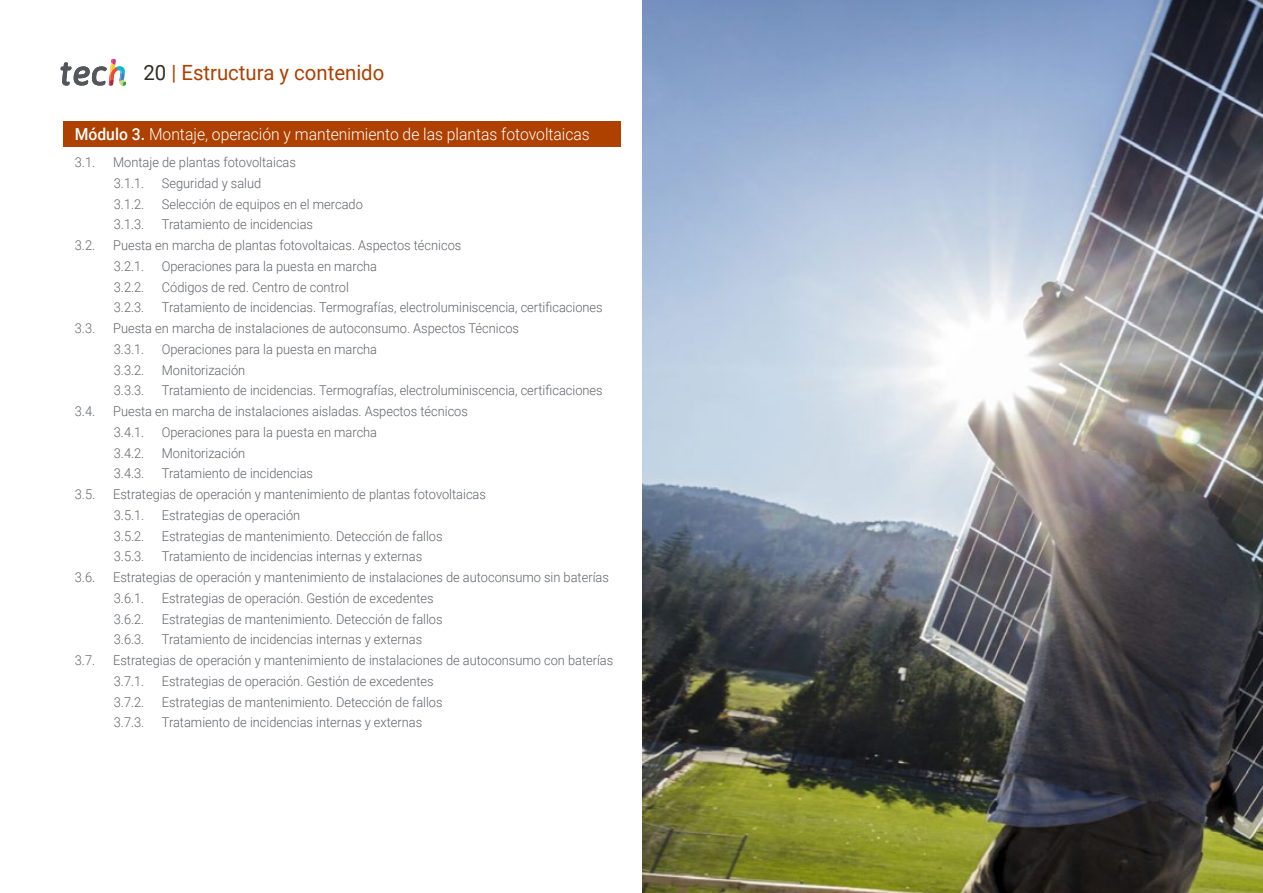
<style>
.page{position:relative;width:1263px;height:893px;background:#fff}
.page>*{position:absolute;margin:0;border:0;box-sizing:border-box;transform-origin:0 0}
.t1{font:21px "Roboto";color:#ae4000}
.t2{font:300 16.5px "Roboto";color:#fff;scale:.95 1}
.t3{font:300 13.5px/20.7px "Roboto";color:#61646a;scale:.95 1}
.s1{color:#312e20}
.s2{font-weight:500}
</style>
<div class="page">
<div style="left:64px;top:121px;width:557px;height:25px;background:#ae4000"></div>
<img style="left:642px;top:0;width:621px;height:893px">
<svg style="left:61px;top:59px;width:65px;height:27px"></svg>
<h1 class="t1" style="left:144px;top:57px;width:242px"><span class="s1">20</span> | Estructura y contenido</h1>
<p class="t2" style="left:75px;top:123px;width:544px"><span class="s2">Módulo 3.</span> Montaje, operación y mantenimiento de las plantas fotovoltaicas</p>
<p class="t3" style="left:75px;top:151px;width:23px">3.1.</p>
<p class="t3" style="left:113px;top:151px;width:194px">Montaje de plantas fotovoltaicas<br>3.1.1.</p>
<p class="t3" style="left:162px;top:172px;width:106px">Seguridad y salud</p>
<p class="t3" style="left:114px;top:193px;width:34px">3.1.2.</p>
<p class="t3" style="left:162px;top:193px;width:213px">Selección de equipos en el mercado</p>
<p class="t3" style="left:114px;top:214px;width:34px">3.1.3.</p>
<p class="t3" style="left:162px;top:214px;width:161px">Tratamiento de incidencias</p>
<p class="t3" style="left:75px;top:234px;width:23px">3.2.</p>
<p class="t3" style="left:113px;top:234px;width:368px">Puesta en marcha de plantas fotovoltaicas. Aspectos técnicos<br>3.2.1.</p>
<p class="t3" style="left:162px;top:255px;width:228px">Operaciones para la puesta en marcha</p>
<p class="t3" style="left:114px;top:276px;width:34px">3.2.2.</p>
<p class="t3" style="left:162px;top:276px;width:198px">Códigos de red. Centro de control</p>
<p class="t3" style="left:114px;top:297px;width:34px">3.2.3.</p>
<p class="t3" style="left:162px;top:297px;width:466px">Tratamiento de incidencias. Termografías, electroluminiscencia, certificaciones</p>
<p class="t3" style="left:75px;top:317px;width:23px">3.3.</p>
<p class="t3" style="left:113px;top:317px;width:429px">Puesta en marcha de instalaciones de autoconsumo. Aspectos Técnicos<br>3.3.1.</p>
<p class="t3" style="left:162px;top:338px;width:228px">Operaciones para la puesta en marcha</p>
<p class="t3" style="left:114px;top:359px;width:34px">3.3.2.</p>
<p class="t3" style="left:162px;top:359px;width:89px">Monitorización</p>
<p class="t3" style="left:114px;top:380px;width:34px">3.3.3.</p>
<p class="t3" style="left:162px;top:380px;width:466px">Tratamiento de incidencias. Termografías, electroluminiscencia, certificaciones</p>
<p class="t3" style="left:75px;top:400px;width:23px">3.4.</p>
<p class="t3" style="left:113px;top:400px;width:375px">Puesta en marcha de instalaciones aisladas. Aspectos técnicos<br>3.4.1.</p>
<p class="t3" style="left:162px;top:421px;width:228px">Operaciones para la puesta en marcha</p>
<p class="t3" style="left:114px;top:442px;width:34px">3.4.2.</p>
<p class="t3" style="left:162px;top:442px;width:89px">Monitorización</p>
<p class="t3" style="left:114px;top:463px;width:34px">3.4.3.</p>
<p class="t3" style="left:162px;top:463px;width:161px">Tratamiento de incidencias</p>
<p class="t3" style="left:75px;top:483px;width:23px">3.5.</p>
<p class="t3" style="left:113px;top:483px;width:394px">Estrategias de operación y mantenimiento de plantas fotovoltaicas<br>3.5.1.</p>
<p class="t3" style="left:162px;top:504px;width:147px">Estrategias de operación</p>
<p class="t3" style="left:114px;top:525px;width:34px">3.5.2.</p>
<p class="t3" style="left:162px;top:525px;width:297px">Estrategias de mantenimiento. Detección de fallos</p>
<p class="t3" style="left:114px;top:546px;width:34px">3.5.3.</p>
<p class="t3" style="left:162px;top:546px;width:276px">Tratamiento de incidencias internas y externas</p>
<p class="t3" style="left:75px;top:566px;width:23px">3.6.</p>
<p class="t3" style="left:113px;top:566px;width:523px">Estrategias de operación y mantenimiento de instalaciones de autoconsumo sin baterías<br>3.6.1.</p>
<p class="t3" style="left:162px;top:587px;width:288px">Estrategias de operación. Gestión de excedentes</p>
<p class="t3" style="left:114px;top:608px;width:34px">3.6.2.</p>
<p class="t3" style="left:162px;top:608px;width:297px">Estrategias de mantenimiento. Detección de fallos</p>
<p class="t3" style="left:114px;top:629px;width:34px">3.6.3.</p>
<p class="t3" style="left:162px;top:629px;width:276px">Tratamiento de incidencias internas y externas</p>
<p class="t3" style="left:75px;top:649px;width:23px">3.7.</p>
<p class="t3" style="left:113px;top:649px;width:528px">Estrategias de operación y mantenimiento de instalaciones de autoconsumo con baterías<br>3.7.1.</p>
<p class="t3" style="left:162px;top:670px;width:288px">Estrategias de operación. Gestión de excedentes</p>
<p class="t3" style="left:114px;top:691px;width:34px">3.7.2.</p>
<p class="t3" style="left:162px;top:691px;width:297px">Estrategias de mantenimiento. Detección de fallos</p>
<p class="t3" style="left:114px;top:712px;width:34px">3.7.3.</p>
<p class="t3" style="left:162px;top:712px;width:276px">Tratamiento de incidencias internas y externas</p>
</div>
